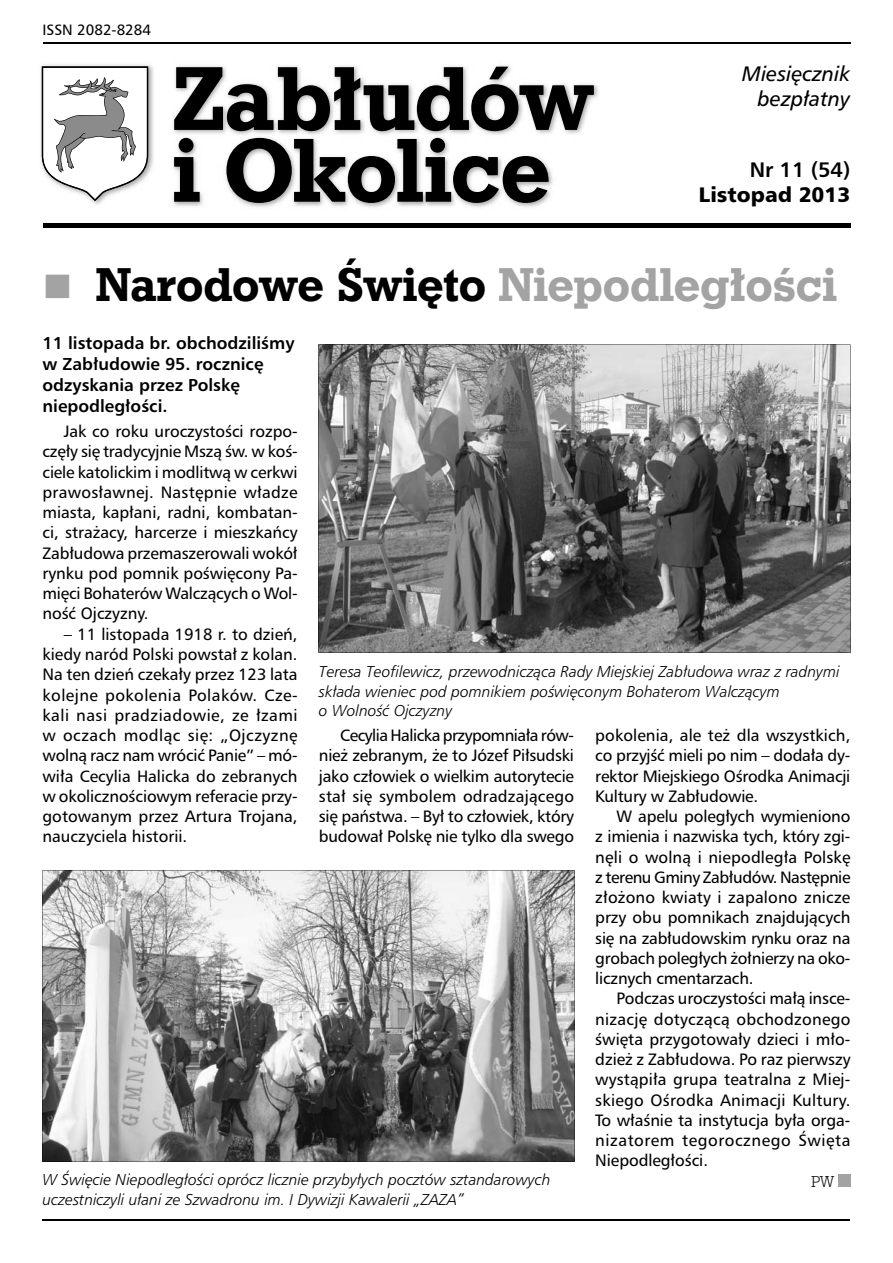
<style>
.page{position:relative;width:893px;height:1263px;background:#fff}
.page>*{position:absolute;margin:0;border:0;box-sizing:border-box;transform-origin:0 0}
.t1{font:77.4px/71.7px "Geo Slb 712 Bd PL";letter-spacing:-.015em;color:#000}
.t2{font:40.5px "Geo Slb 712 Bd PL";letter-spacing:-.005em;color:#000}
.t3{font:21px/25.2px "Humnst 777 PL Italic A";color:#000;text-align:right}
.t4{font:21px "Humnst 777 Blk PL Regular A";color:#000}
.t5{font:21px "Humnst 777 PL Bold A";color:#000}
.t6{font:17.25px/21px "Humnst 777 PL Bold A";color:#000}
.t7{font:16.5px/20.2px "Humnst 777 PL Roman A";letter-spacing:-.015em;color:#000;text-align:justify}
.t8{font:15.75px/19.5px "Humnst 777 Lt PL Light Italic A";color:#000}
.t9{font:15px "Humnst 777 PL Roman A";color:#000}
.t10{font:13.5px "Geo Slb 712 Lt PL";color:#000}
.s1{color:#a3a3a3}
</style>
<div class="page">
<hr style="left:43px;top:1220px;width:807px;height:1px;background:#000">
<hr style="left:43px;top:43px;width:807px;height:1px;background:#000">
<div style="left:43px;top:223px;width:807px;height:5px;background:#000"></div>
<img style="left:40px;top:64px;width:114px;height:141px">
<svg style="left:42px;top:66px;width:106px;height:135px"></svg>
<img style="left:173px;top:65px;width:426px;height:143px">
<div style="left:838px;top:1174px;width:12px;height:12px;background:#a3a3a3"></div>
<svg style="left:319px;top:344px;width:531px;height:309px;background:#777"></svg>
<svg style="left:43px;top:870px;width:531px;height:291px;background:#9a9a9a"></svg>
<p class="t9" style="left:43px;top:23px;width:110px">ISSN 2082-8284</p>
<h1 class="t1" style="left:173px;top:71px;width:421px">Zabłudów i Okolice</h1>
<p class="t3" style="left:742px;top:63px;width:110px">Miesięcznik bezpłatny</p>
<p class="t5" style="left:750px;top:161px;width:102px">Nr 11 (54)</p>
<p class="t4" style="left:699px;top:186px;width:153px">Listopad 2013</p>
<h2 class="t2" style="left:96px;top:267px;width:743px">Narodowe Święto <span class="s1">Niepodległości</span></h2>
<p class="t6" style="left:43px;top:334px;width:253px">11 listopada br. obchodziliśmy w Zabłudowie 95. rocznicę odzyskania przez Polskę niepodległości.</p>
<p class="t7" style="left:43px;top:423px;width:257px;text-indent:21px">Jak co roku uroczystości rozpo&shy;częły się tradycyjnie Mszą św. w koś&shy;ciele katolickim i modlitwą w cerkwi prawosławnej. Następnie władze miasta, kapłani, radni, kombatan&shy;ci, strażacy, harcerze i mieszkańcy Zabłudowa przemaszerowali wokół rynku pod pomnik poświęcony Pa&shy;mięci Bohaterów Walczących o Wol&shy;ność Ojczyzny.</p>
<p class="t7" style="left:43px;top:625px;width:257px;text-indent:21px">– 11 listopada 1918 r. to dzień, kiedy naród Polski powstał z kolan.<br>Na ten dzień czekały przez 123 lata kolejne pokolenia Polaków. Cze&shy;kali nasi pradziadowie, ze łzami w oczach modląc się: „Ojczyznę wolną racz nam wrócić Panie” – mó&shy;wiła Cecylia Halicka do zebranych w okolicznościowym referacie przy&shy;gotowanym przez Artura Trojana, nauczyciela historii.</p>
<p class="t8" style="left:319px;top:663px;width:522px">Teresa Teofilewicz, przewodnicząca Rady Miejskiej Zabłudowa wraz z radnymi składa wieniec pod pomnikiem poświęconym Bohaterom Walczącym<br>o Wolność Ojczyzny</p>
<p class="t7" style="left:319px;top:726px;width:257px;text-indent:21px">Cecylia Halicka przypomniała rów&shy;nież zebranym, że to Józef Piłsudski jako człowiek o wielkim autorytecie stał się symbolem odradzającego się państwa. – Był to człowiek, który budował Polskę nie tylko dla swego</p>
<p class="t7" style="left:595px;top:726px;width:257px">pokolenia, ale też dla wszystkich, co przyjść mieli po nim – dodała dy&shy;rektor Miejskiego Ośrodka Animacji Kultury w Zabłudowie.</p>
<p class="t7" style="left:595px;top:807px;width:257px;text-indent:21px">W apelu poległych wymieniono z imienia i nazwiska tych, który zgi&shy;nęli o wolną i niepodległa Polskę z terenu Gminy Zabłudów. Następnie złożono kwiaty i zapalono znicze przy obu pomnikach znajdujących się na zabłudowskim rynku oraz na grobach poległych żołnierzy na oko&shy;licznych cmentarzach.</p>
<p class="t7" style="left:595px;top:990px;width:257px;text-indent:21px">Podczas uroczystości małą insce&shy;nizację dotyczącą obchodzonego święta przygotowały dzieci i mło&shy;dzież z Zabłudowa. Po raz pierwszy wystąpiła grupa teatralna z Miej&shy;skiego Ośrodka Animacji Kultury.<br>To właśnie ta instytucja była orga&shy;nizatorem tegorocznego Święta Niepodległości.</p>
<p class="t10" style="left:811px;top:1175px;width:24px">PW</p>
<p class="t8" style="left:43px;top:1171px;width:509px">W Święcie Niepodległości oprócz licznie przybyłych pocztów sztandarowych uczestniczyli ułani ze Szwadronu im. I Dywizji Kawalerii „ZAZA”</p>
</div>
